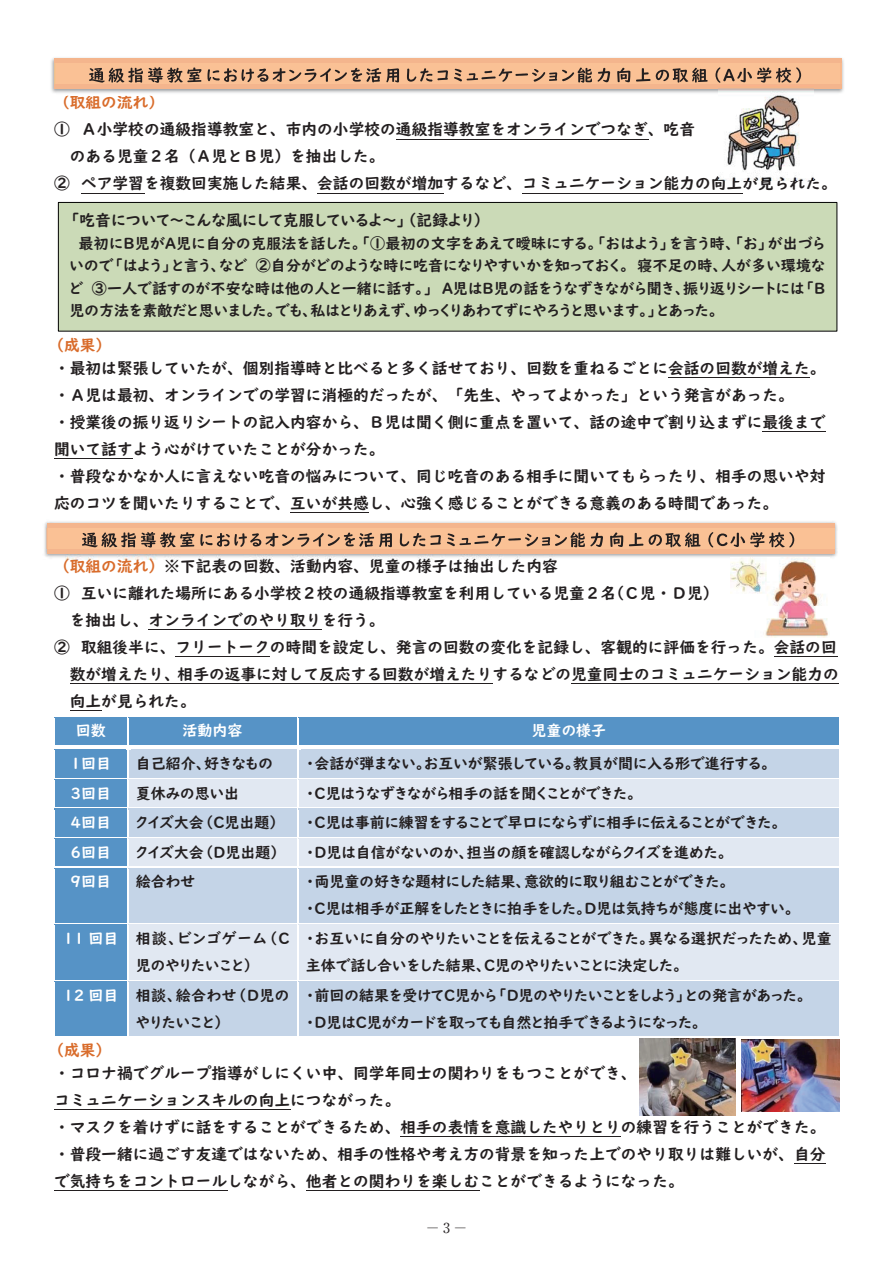
<style>
.page{position:relative;width:893px;height:1263px;background:#fff}
.page>*{position:absolute;margin:0;border:0;box-sizing:border-box;transform-origin:0 0}
.t1{font:15.75px/27px "UD Digi Kyokasho N B";color:#231f20}
.t2{font:15.75px "UD Digi Kyokasho NK B";color:#231f20}
.t3{font:15.75px "UD Digi Kyokasho NK B";color:#d96c2b}
.t4{font:15.75px "UD Digi Kyokasho N B";color:#d96c2b}
.t5{font:15px/27px "UD Digi Kyokasho NK B";color:#231f20}
.t6{font:15px/27px "UD Digi Kyokasho NK B";letter-spacing:.025em;color:#231f20}
.t7{font:15px "UD Digi Kyokasho NK B";color:#fff}
.t8{font:13.8px "Koz Min Pr 6 N";color:#231f20}
.s1{color:#d96c2b}
.s2{color:#fff}
.s3{font-family:"Ryumin Pro"}
</style>
<div class="page">
<hr style="left:396px;top:139px;width:252px;height:1px;background:#231f20">
<hr style="left:81px;top:193px;width:63px;height:1px;background:#231f20">
<hr style="left:317px;top:193px;width:126px;height:1px;background:#231f20">
<hr style="left:522px;top:193px;width:221px;height:1px;background:#231f20">
<hr style="left:668px;top:377px;width:142px;height:1px;background:#231f20">
<hr style="left:763px;top:431px;width:63px;height:1px;background:#231f20">
<hr style="left:54px;top:458px;width:79px;height:1px;background:#231f20">
<hr style="left:290px;top:512px;width:79px;height:1px;background:#231f20">
<hr style="left:149px;top:629px;width:173px;height:1px;background:#231f20">
<hr style="left:176px;top:656px;width:94px;height:1px;background:#231f20">
<hr style="left:774px;top:656px;width:63px;height:1px;background:#231f20">
<hr style="left:70px;top:683px;width:423px;height:1px;background:#231f20">
<hr style="left:571px;top:683px;width:268px;height:1px;background:#231f20">
<hr style="left:70px;top:710px;width:31px;height:1px;background:#231f20">
<div style="left:55px;top:717px;width:72px;height:28px;background:#5693c6"></div>
<div style="left:128px;top:717px;width:169px;height:28px;background:#5693c6"></div>
<div style="left:298px;top:717px;width:541px;height:28px;background:#5693c6"></div>
<div style="left:55px;top:750px;width:72px;height:28px;background:#5693c6"></div>
<div style="left:128px;top:750px;width:169px;height:28px;background:#c4d4e7"></div>
<div style="left:298px;top:750px;width:541px;height:28px;background:#c4d4e7"></div>
<div style="left:55px;top:779px;width:72px;height:28px;background:#5693c6"></div>
<div style="left:128px;top:779px;width:169px;height:28px;background:#e1e8f2"></div>
<div style="left:298px;top:779px;width:541px;height:28px;background:#e1e8f2"></div>
<div style="left:55px;top:809px;width:72px;height:28px;background:#5693c6"></div>
<div style="left:128px;top:809px;width:169px;height:28px;background:#c4d4e7"></div>
<div style="left:298px;top:809px;width:541px;height:28px;background:#c4d4e7"></div>
<div style="left:55px;top:838px;width:72px;height:29px;background:#5693c6"></div>
<div style="left:128px;top:838px;width:169px;height:29px;background:#e1e8f2"></div>
<div style="left:298px;top:838px;width:541px;height:29px;background:#e1e8f2"></div>
<div style="left:55px;top:868px;width:72px;height:55px;background:#5693c6"></div>
<div style="left:128px;top:868px;width:169px;height:55px;background:#c4d4e7"></div>
<div style="left:298px;top:868px;width:541px;height:55px;background:#c4d4e7"></div>
<svg style="left:128px;top:718px;width:3px;height:149px"></svg>
<svg style="left:298px;top:718px;width:3px;height:149px"></svg>
<div style="left:55px;top:925px;width:72px;height:55px;background:#5693c6"></div>
<div style="left:128px;top:925px;width:169px;height:55px;background:#e1e8f2"></div>
<div style="left:298px;top:925px;width:541px;height:55px;background:#e1e8f2"></div>
<div style="left:55px;top:981px;width:72px;height:55px;background:#5693c6"></div>
<div style="left:128px;top:981px;width:169px;height:55px;background:#c4d4e7"></div>
<div style="left:298px;top:981px;width:541px;height:55px;background:#c4d4e7"></div>
<hr style="left:54px;top:1109px;width:236px;height:1px;background:#231f20">
<hr style="left:401px;top:1136px;width:220px;height:1px;background:#231f20">
<hr style="left:794px;top:1163px;width:32px;height:1px;background:#231f20">
<hr style="left:54px;top:1190px;width:173px;height:1px;background:#231f20">
<hr style="left:306px;top:1190px;width:173px;height:1px;background:#231f20">
<img style="left:44px;top:521px;width:794px;height:39px">
<div style="left:47px;top:523px;width:788px;height:31px;background:#f4b58d"></div>
<div style="left:48px;top:528px;width:787px;height:20px;background:#fac195"></div>
<svg style="left:82px;top:532px;width:712px;height:15px"></svg>
<img style="left:639px;top:1038px;width:96px;height:77px">
<img style="left:741px;top:1039px;width:98px;height:72px">
<img style="left:51px;top:57px;width:793px;height:36px">
<div style="left:54px;top:58px;width:787px;height:31px;background:#f4b58d"></div>
<div style="left:54px;top:64px;width:788px;height:19px;background:#fac195"></div>
<svg style="left:89px;top:67px;width:712px;height:16px"></svg>
<div style="left:58px;top:202px;width:779px;height:129px;background:#cbdab7"></div>
<div style="left:58px;top:202px;width:779px;height:129px;border:1px solid #030303"></div>
<img style="left:719px;top:88px;width:95px;height:92px">
<img style="left:730px;top:557px;width:99px;height:81px">
<p class="t4" style="left:54px;top:93px;width:112px">（取組の流れ）</p>
<p class="t1" style="left:54px;top:116px;width:643px">① Ａ小学校の通級指導教室と、市内の小学校の通級指導教室をオンラインでつなぎ、吃音</p>
<p class="t1" style="left:70px;top:143px;width:316px">のある児童２名（Ａ児とＢ児）を抽出した。</p>
<p class="t1" style="left:54px;top:170px;width:784px">② ペア学習を複数回実施した結果、会話の回数が増加するなど、コミュニケーション能力の向上が見られた。</p>
<p class="t2" style="left:70px;top:211px;width:416px">「吃音について～こんな風にして克服しているよ～」（記録より）</p>
<p class="t5" style="left:70px;top:232px;width:757px;line-height:22.5px;text-align:justify;text-indent:9px">最初にＢ児がＡ児に自分の克服法を話した。「①最初の文字をあえて曖昧にする。「おはよう」を言う時、「お」が出づらいので「はよう」と言う、など ②自分がどのような時に吃音になりやすいかを知っておく。寝不足の時、人が多い環境など ③一人で話すのが不安な時は他の人と一緒に話す。」Ａ児はＢ児の話をうなずきながら聞き、振り返りシートには「Ｂ児の方法を素敵だと思いました。でも、私はとりあえず、ゆっくりあわてずにやろうと思います。」とあった。</p>
<p class="t3" style="left:54px;top:336px;width:53px">（成果）</p>
<p class="t1" style="left:54px;top:354px;width:773px">・最初は緊張していたが、個別指導時と比べると多く話せており、回数を重ねるごとに会話の回数が増えた。・Ａ児は最初、オンラインでの学習に消極的だったが、「先生、やってよかった」という発言があった。<br>・授業後の振り返りシートの記入内容から、Ｂ児は聞く側に重点を置いて、話の途中で割り込まずに最後まで聞いて話すよう心がけていたことが分かった。<br>・普段なかなか人に言えない吃音の悩みについて、同じ吃音のある相手に聞いてもらったり、相手の思いや対応のコツを聞いたりすることで、互いが共感し、心強く感じることができる意義のある時間であった。</p>
<p class="t1" style="left:54px;top:552px;width:505px"><span class="s1">（取組の流れ）</span>※下記表の回数、活動内容、児童の様子は抽出した内容</p>
<p class="t1" style="left:54px;top:579px;width:658px">① 互いに離れた場所にある小学校２校の通級指導教室を利用している児童２名(Ｃ児・Ｄ児)</p>
<p class="t1" style="left:70px;top:606px;width:316px">を抽出し、オンラインでのやり取りを行う。</p>
<p class="t1" style="left:54px;top:633px;width:784px">② 取組後半に、フリートークの時間を設定し、発言の回数の変化を記録し、客観的に評価を行った。会話の回</p>
<p class="t1" style="left:70px;top:660px;width:770px">数が増えたり、相手の返事に対して反応する回数が増えたりするなどの児童同士のコミュニケーション能力の</p>
<p class="t1" style="left:70px;top:687px;width:127px">向上が見られた。</p>
<p class="t7" style="left:76px;top:722px;width:32px">回数</p>
<p class="t7" style="left:183px;top:722px;width:62px">活動内容</p>
<p class="t7" style="left:532px;top:722px;width:76px">児童の様子</p>
<p class="t7" style="left:71px;top:754px;width:42px">１回目</p>
<p class="t5" style="left:136px;top:750px;width:139px">自己紹介、好きなもの</p>
<p class="t5" style="left:306px;top:750px;width:465px">・会話が弾まない。お互いが緊張している。教員が間に入る形で進行する。</p>
<p class="t7" style="left:71px;top:784px;width:42px">３回目</p>
<p class="t5" style="left:136px;top:779px;width:105px">夏休みの思い出</p>
<p class="t5" style="left:306px;top:779px;width:331px">・Ｃ児はうなずきながら相手の話を聞くことができた。</p>
<p class="t7" style="left:71px;top:813px;width:42px">４回目</p>
<p class="t5" style="left:136px;top:809px;width:145px">クイズ大会（Ｃ児出題）</p>
<p class="t5" style="left:306px;top:809px;width:476px">・Ｃ児は事前に練習をすることで早口にならずに相手に伝えることができた。</p>
<p class="t7" style="left:71px;top:843px;width:42px">６回目</p>
<p class="t5" style="left:136px;top:839px;width:146px">クイズ大会（Ｄ児出題）</p>
<p class="t5" style="left:306px;top:839px;width:422px">・Ｄ児は自信がないのか、担当の顔を確認しながらクイズを進めた。</p>
<p class="t7" style="left:71px;top:873px;width:42px">９回目</p>
<p class="t5" style="left:136px;top:868px;width:61px">絵合わせ</p>
<p class="t5" style="left:306px;top:868px;width:489px">・両児童の好きな題材にした結果、意欲的に取り組むことができた。<br>・Ｃ児は相手が正解をしたときに拍手をした。Ｄ児は気持ちが態度に出やすい。</p>
<p class="t5" style="left:136px;top:925px;width:155px;text-indent:-72px"><span class="s2">11 回目</span> 相談、ビンゴゲーム（Ｃ児のやりたいこと）</p>
<p class="t6" style="left:306px;top:925px;width:527px">・お互いに自分のやりたいことを伝えることができた。異なる選択だったため、児童主体で話し合いをした結果、Ｃ児のやりたいことに決定した。</p>
<p class="t5" style="left:63px;top:982px;width:228px;text-align:center"><span class="s2">12 回目</span> 相談、絵合わせ（Ｄ児のやりたいこと）</p>
<p class="t5" style="left:306px;top:982px;width:501px">・前回の結果を受けてＣ児から「Ｄ児のやりたいことをしよう」との発言があった。・Ｄ児はＣ児がカードを取っても自然と拍手できるようになった。</p>
<p class="t3" style="left:54px;top:1041px;width:53px">（成果）</p>
<p class="t1" style="left:54px;top:1059px;width:773px">・コロナ禍でグループ指導がしにくい中、同学年同士の関わりをもつことができ、<br>コミュニケーションスキルの向上につながった。<br>・マスクを着けずに話をすることができるため、相手の表情を意識したやりとりの練習を行うことができた。・普段一緒に過ごす友達ではないため、相手の性格や考え方の背景を知った上でのやり取りは難しいが、自分で気持ちをコントロールしながら、他者との関わりを楽しむことができるようになった。</p>
<p class="t8" style="left:426px;top:1220px;width:43px">−<span class="s3">3</span>−</p>
</div>
